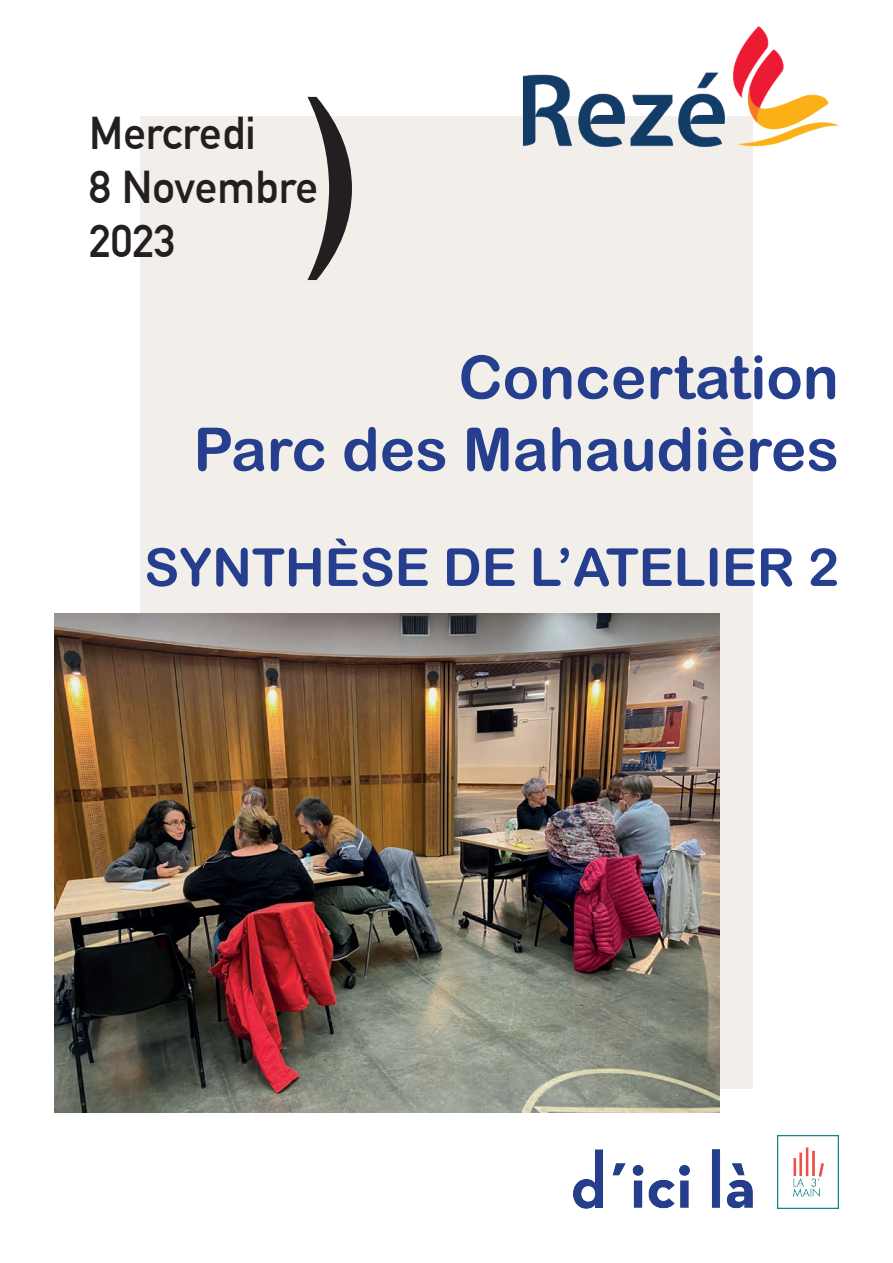
<style>
.page{position:relative;width:893px;height:1263px;background:#fff}
.page>*{position:absolute;margin:0;border:0;box-sizing:border-box;transform-origin:0 0}
.t1{font:700 225px "DIN Alternate";color:#231f20}
.t2{font:60px/72px "Arial Rounded MT Bold";color:#253f8e;text-align:right}
.t3{font:52.5px "Arial Rounded MT Bold";color:#253f8e}
.t4{font:700 45px/54px "DIN Alternate";color:#231f20}
</style>
<div class="page">
<div style="left:140px;top:116px;width:613px;height:973px;background:#f2efeb"></div>
<img style="left:777px;top:1135px;width:62px;height:74px">
<img style="left:54px;top:614px;width:665px;height:499px">
<img style="left:522px;top:26px;width:317px;height:121px">
<img style="left:573px;top:1149px;width:180px;height:60px">
<h1 class="t1" style="left:303px;top:7px;width:64px">)</h1>
<p class="t4" style="left:89px;top:103px;width:230px">Mercredi<br>8 Novembre<br>2023</p>
<p class="t2" style="left:193px;top:341px;width:647px">Concertation<br>Parc des Mahaudières</p>
<p class="t3" style="left:144px;top:536px;width:696px">SYNTHÈSE DE L’ATELIER 2</p>
</div>
